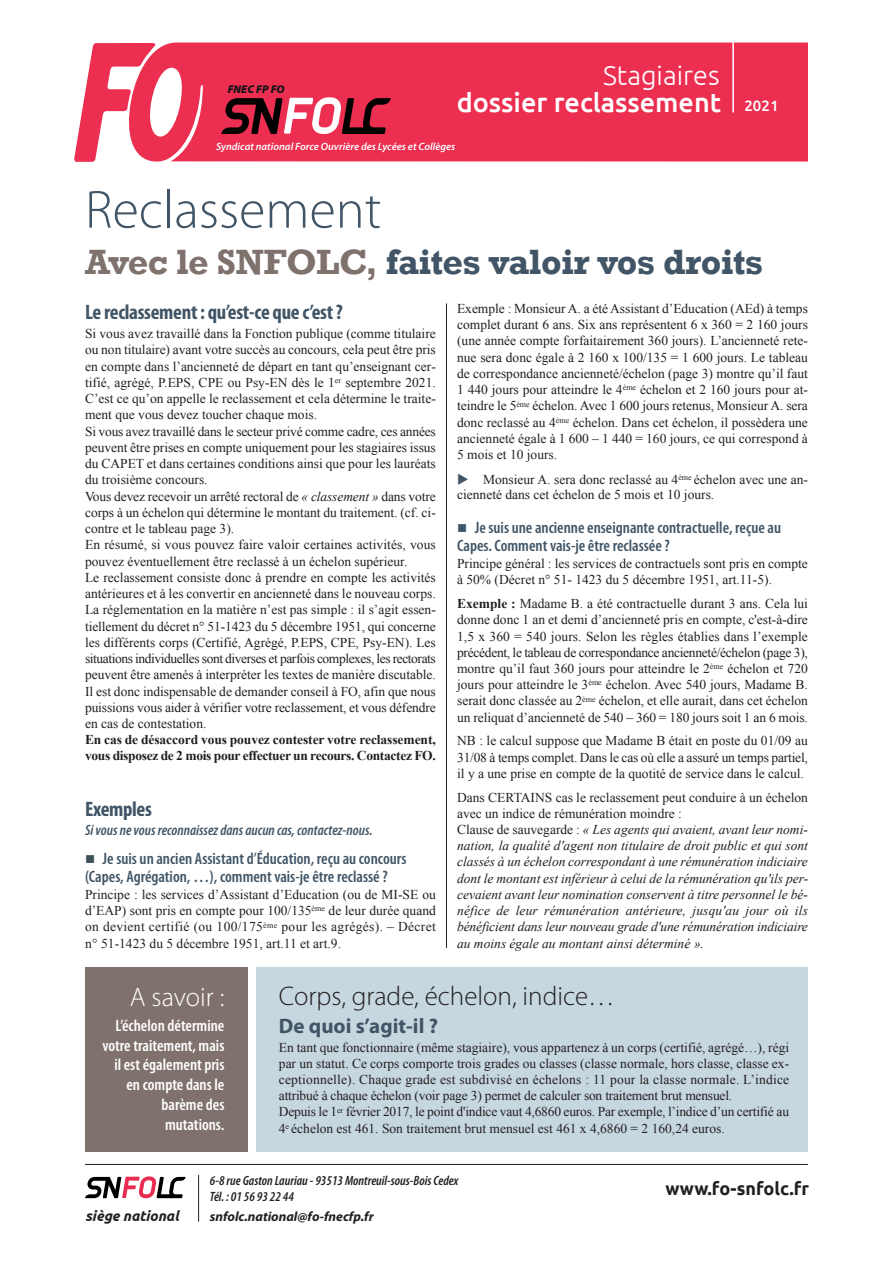
<style>
.page{position:relative;width:893px;height:1263px;background:#fff}
.page>*{position:absolute;margin:0;border:0;box-sizing:border-box;transform-origin:0 0}
.t1{font:300 54px "Myriad Pro";color:#415566}
.t2{font:700 36px "Rockwell";letter-spacing:-.015em;color:#415566}
.t3{font:300 27px "Myriad Pro";color:#231f20}
.t4{font:500 27px "Ubuntu";color:#fff}
.t5{font:300 27px "Ubuntu";color:#fff}
.t6{font:300 27px "Myriad Pro";color:#fff}
.t7{font:700 condensed 21px "Myriad Pro";letter-spacing:-.015em;color:#415566}
.t8{font:700 21px "Myriad Pro";color:#415566}
.t9{font:700 18px "Ubuntu";color:#231f20}
.t10{font:600 condensed 16.5px/18px "Myriad Pro";color:#415566}
.t11{font:600 condensed 16.5px/19.8px "Myriad Pro";color:#fff;text-align:right}
.t12{font:italic 600 condensed 15px "Myriad Pro";color:#415566}
.t13{font:500 15px "Ubuntu";color:#fff}
.t14{font:italic 700 14.4px "Ubuntu";color:#231f20}
.t15{font:13.5px/16.2px "Times New Roman";color:#231f20}
.t16{font:italic 13.5px/16.2px "Times New Roman";color:#231f20}
.t17{font:700 13.5px/16.2px "Times New Roman";letter-spacing:-.025em;color:#231f20}
.t18{font:italic 600 condensed 13.5px/16.2px "Myriad Pro";color:#231f20}
.t19{font:italic 700 13.5px "Myriad Pro";color:#231f20}
.t20{font:italic 900 11.25px "Myriad Pro";color:#111416}
.t21{font:italic 600 10.5px "Myriad Pro";color:#fff}
.s1{color:#7f716c}
.s2{font-style:italic}
.s3{color:#3d515a}
.s4{color:#415566}
.s5{font-weight:700}
.s6{font-style:normal}
</style>
<div class="page">
<hr style="left:446px;top:303px;width:1px;height:645px;background:#231f20">
<div style="left:157px;top:43px;width:651px;height:119px;background:#ec2f50"></div>
<svg style="left:74px;top:43px;width:83px;height:119px"></svg>
<svg style="left:221px;top:97px;width:170px;height:37px;background:#a64153"></svg>
<hr style="left:85px;top:1164px;width:723px;height:1px;background:#231f20">
<div style="left:257px;top:968px;width:551px;height:184px;background:#c6d7e0"></div>
<div style="left:85px;top:967px;width:163px;height:185px;background:#7f716c"></div>
<svg style="left:85px;top:1176px;width:101px;height:22px"></svg>
<hr style="left:198px;top:1175px;width:1px;height:46px;background:#231f20">
<hr style="left:732px;top:37px;width:2px;height:76px;background:#fff">
<p class="t20" style="left:228px;top:85px;width:58px">FNEC FP FO</p>
<h3 class="t5" style="left:603px;top:60px;width:118px">Stagiaires</h3>
<h3 class="t4" style="left:457px;top:87px;width:266px">dossier reclassement</h3>
<p class="t21" style="left:216px;top:142px;width:241px">Syndicat national Force Ouvrière des Lycées et Collèges</p>
<p class="t13" style="left:744px;top:97px;width:36px">2021</p>
<h1 class="t1" style="left:85px;top:189px;width:298px">Reclassement</h1>
<h2 class="t2" style="left:85px;top:240px;width:680px"><span class="s1">Avec le SNFOLC,</span> faites valoir vos droits</h2>
<h3 class="t7" style="left:85px;top:305px;width:259px">Le reclassement: qu’est-ce que c’est?</h3>
<p class="t15" style="left:85px;top:326px;width:352px">Si vous avez travaillé dans la Fonction publique (comme titulaire ou non titulaire) avant votre succès au concours, cela peut être pris en compte dans l’ancienneté de départ en tant qu’enseignant cer&shy;tifié, agrégé, P.EPS, CPE ou Psy-EN dès le 1<sup>er</sup> septembre 2021.<br>C’est ce qu’on appelle le reclassement et cela détermine le traite&shy;ment que vous devez toucher chaque mois.<br>Si vous avez travaillé dans le secteur privé comme cadre, ces années peuvent être prises en compte uniquement pour les stagiaires issus du CAPET et dans certaines conditions ainsi que pour les lauréats du troisième concours.<br>Vous devez recevoir un arrêté rectoral de <span class="s2">« classement »</span> dans votre corps à un échelon qui détermine le montant du traitement. (cf. ci&shy;contre et le tableau page 3).<br>En résumé, si vous pouvez faire valoir certaines activités, vous pouvez éventuellement être reclassé à un échelon supérieur.<br>Le reclassement consiste donc à prendre en compte les activités antérieures et à les convertir en ancienneté dans le nouveau corps.<br>La réglementation en la matière n’est pas simple : il s’agit essen&shy;tiellement du décret n° 51-1423 du 5 décembre 1951, qui concerne les différents corps (Certifié, Agrégé, P.EPS, CPE, Psy-EN). Les situations individuelles sont diverses et parfois complexes, les rectorats peuvent être amenés à interpréter les textes de manière discutable.<br>Il est donc indispensable de demander conseil à FO, afin que nous puissions vous aider à vérifier votre reclassement, et vous défendre en cas de contestation.</p>
<p class="t17" style="left:85px;top:731px;width:352px">En cas de désaccord vous pouvez contester votre reclassement, vous disposez de 2 mois pour effectuer un recours. Contactez FO.</p>
<h3 class="t7" style="left:85px;top:801px;width:68px">Exemples</h3>
<p class="t12" style="left:85px;top:825px;width:289px">Sivous nevousreconnaissez dans aucun cas,contactez-nous.</p>
<p class="t10" style="left:85px;top:851px;width:323px"><span class="s3">■</span> Je suis un ancien Assistant d’Éducation, reçu au concours (Capes, Agrégation, …), comment vais-je être reclassé ?</p>
<p class="t15" style="left:85px;top:886px;width:352px;text-align:justify">Principe : les services d’Assistant d’Education (ou de MI-SE ou d’EAP) sont pris en compte pour 100/135<sup>ème</sup> de leur durée quand on devient certifié (ou 100/175<sup>ème</sup> pour les agrégés). – Décret n° 51-1423 du 5 décembre 1951, art.11 et art.9.</p>
<p class="t15" style="left:457px;top:300px;width:352px;text-align:justify">Exemple : Monsieur A. a été Assistant d’Education (AEd) à temps complet durant 6 ans. Six ans représentent 6 x 360 = 2 160 jours (une année compte forfaitairement 360 jours). L’ancienneté rete&shy;nue sera donc égale à 2 160 x 100/135 = 1 600 jours. Le tableau de correspondance ancienneté/échelon (page 3) montre qu’il faut 1 440 jours pour atteindre le 4<sup>ème</sup> échelon et 2 160 jours pour at&shy;teindre le 5<sup>ème</sup> échelon. Avec 1 600 jours retenus, Monsieur A. sera donc reclassé au 4<sup>ème</sup> échelon. Dans cet échelon, il possèdera une ancienneté égale à 1 600 – 1 440 = 160 jours, ce qui correspond à 5 mois et 10 jours.</p>
<p class="t15" style="left:457px;top:471px;width:352px;line-height:15.3px"><span class="s4">◆</span> Monsieur A. sera donc reclassé au 4<sup>ème</sup> échelon avec une an&shy;cienneté dans cet échelon de 5 mois et 10 jours.</p>
<p class="t10" style="left:457px;top:520px;width:325px">■ Je suis une ancienne enseignante contractuelle, reçue au<br>Capes. Comment vais-je être reclassée ?</p>
<p class="t15" style="left:457px;top:555px;width:352px">Principe général : les services de contractuels sont pris en compte à 50% (Décret n° 51- 1423 du 5 décembre 1951, art.11-5).</p>
<p class="t15" style="left:457px;top:595px;width:352px;text-align:justify"><span class="s5">Exemple :</span> Madame B. a été contractuelle durant 3 ans. Cela lui donne donc 1 an et demi d’ancienneté pris en compte, c'est-à-dire 1,5 x 360 = 540 jours. Selon les règles établies dans l’exemple précédent, le tableau de correspondance ancienneté/échelon (page 3), montre qu’il faut 360 jours pour atteindre le 2<sup>ème</sup> échelon et 720 jours pour atteindre le 3<sup>ème</sup> échelon. Avec 540 jours, Madame B. serait donc classée au 2<sup>ème</sup> échelon, et elle aurait, dans cet échelon un reliquat d’ancienneté de 540 – 360 = 180 jours soit 1 an 6 mois.</p>
<p class="t15" style="left:457px;top:733px;width:352px;text-align:justify">NB : le calcul suppose que Madame B était en poste du 01/09 au 31/08 à temps complet. Dans le cas où elle a assuré un temps partiel, il y a une prise en compte de la quotité de service dans le calcul.</p>
<p class="t16" style="left:457px;top:789px;width:353px"><span class="s6">Dans CERTAINS cas le reclassement peut conduire à un échelon avec un indice de rémunération moindre :<br>Clause de sauvegarde :</span> « Les agents qui avaient, avant leur nomi&shy;nation, la qualité d'agent non titulaire de droit public et qui sont classés à un échelon correspondant à une rémunération indiciaire dont le montant est inférieur à celui de la rémunération qu'ils per&shy;cevaient avant leur nomination conservent à titre personnel le bé&shy;néfice de leur rémunération antérieure, jusqu'au jour où ils bénéficient dans leur nouveau grade d'une rémunération indiciaire au moins égale au montant ainsi déterminé ».</p>
<h3 class="t6" style="left:130px;top:987px;width:96px">A savoir :</h3>
<p class="t11" style="left:102px;top:1017px;width:123px">L’échelon détermine votre traitement, mais il est également pris en compte dans le barème des mutations.</p>
<h3 class="t3" style="left:279px;top:985px;width:338px">Corps, grade, échelon, indice…</h3>
<h3 class="t8" style="left:279px;top:1018px;width:161px">De quoi s’agit-il ?</h3>
<p class="t15" style="left:279px;top:1039px;width:512px">En tant que fonctionnaire (même stagiaire), vous appartenez à un corps (certifié, agrégé…), régi par un statut. Ce corps comporte trois grades ou classes (classe normale, hors classe, classe ex&shy;ceptionnelle). Chaque grade est subdivisé en échelons : 11 pour la classe normale. L’indice attribué à chaque échelon (voir page 3) permet de calculer son traitement brut mensuel.<br>Depuis le 1<sup>er</sup> février 2017, le point d'indice vaut 4,6860 euros. Par exemple, l’indice d’un certifié au 4<sup>e</sup> échelon est 461. Son traitement brut mensuel est 461 x 4,6860 = 2 160,24 euros.</p>
<p class="t18" style="left:210px;top:1173px;width:250px">6-8 rue Gaston Lauriau - 93513Montreuil-sous-BoisCedex<br>Tél. : 01 56 93 22 44</p>
<p class="t14" style="left:85px;top:1207px;width:95px">siège national</p>
<p class="t19" style="left:210px;top:1211px;width:165px">snfolc.national@fo-fnecfp.fr</p>
<h3 class="t9" style="left:665px;top:1178px;width:145px">www.fo-snfolc.fr</h3>
</div>
